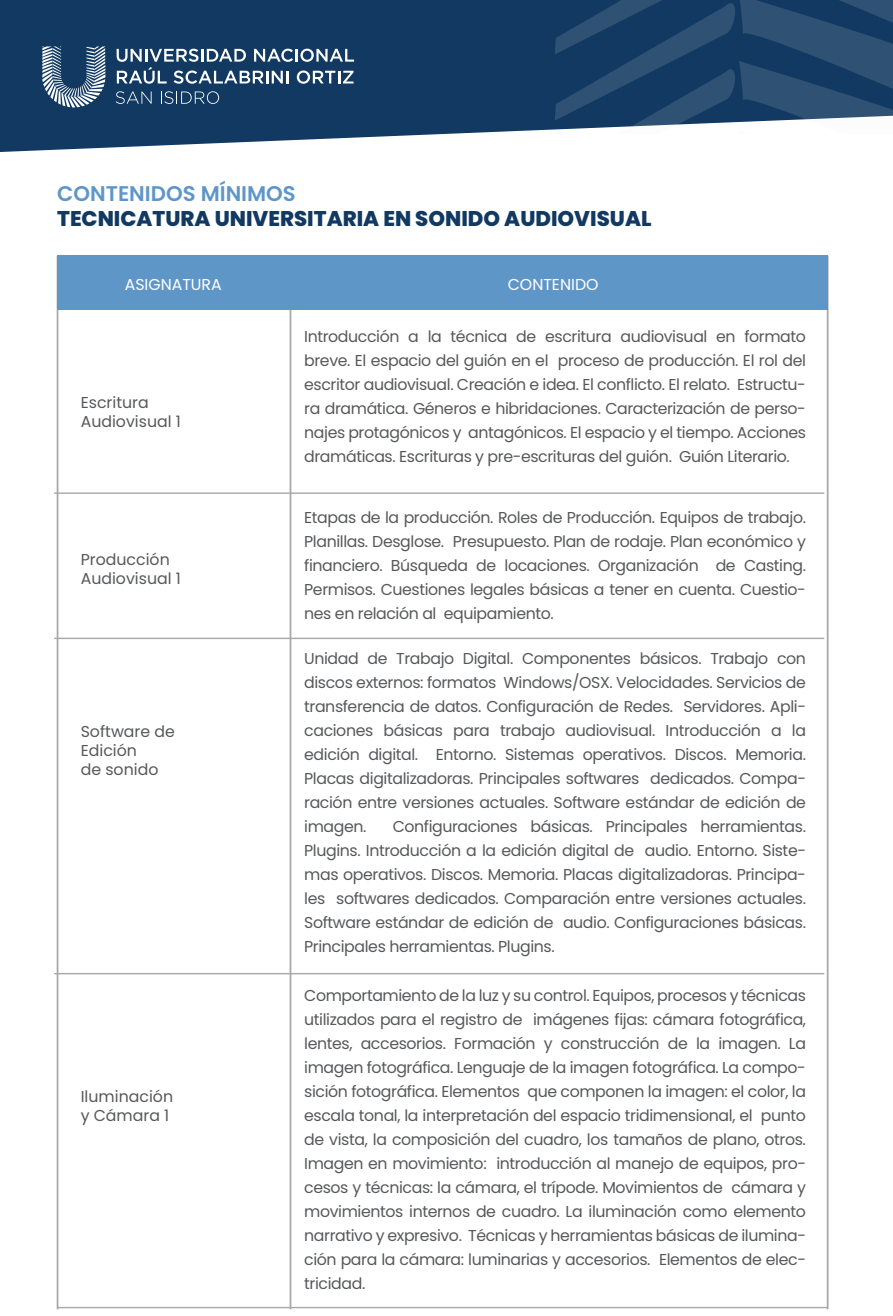
<style>
.page{position:relative;width:893px;height:1316px;background:#fff}
.page>*{position:absolute;margin:0;border:0;box-sizing:border-box;transform-origin:0 0}
.t1{font:800 21.3px "Poppins";color:#113961}
.t2{font:600 21.3px "Poppins";color:#5f96c8}
.t3{font:15.75px/24px "Poppins";letter-spacing:-.025em;color:#57585a;text-align:justify}
.t4{font:15.75px/18.9px "Poppins";color:#57585a}
.t5{font:15.75px "Poppins";color:#fff}
</style>
<div class="page">
<svg style="left:0;top:0;width:555px;height:152px;background:#264a6e"></svg>
<svg style="left:555px;top:0;width:338px;height:130px;background:#2a4e71"></svg>
<hr style="left:290px;top:256px;width:1px;height:1053px;background:#a8a9ad">
<hr style="left:57px;top:256px;width:1px;height:1053px;background:#a8a9ad">
<hr style="left:827px;top:256px;width:1px;height:1053px;background:#a8a9ad">
<hr style="left:54px;top:492px;width:770px;height:2px;background:#a8a9ad">
<hr style="left:58px;top:1306px;width:770px;height:2px;background:#a8a9ad">
<div style="left:57px;top:256px;width:771px;height:54px;background:#5f96c8"></div>
<hr style="left:54px;top:637px;width:770px;height:2px;background:#a8a9ad">
<hr style="left:54px;top:972px;width:770px;height:2px;background:#a8a9ad">
<svg style="left:42px;top:46px;width:63px;height:62px;background:#597591"></svg>
<svg style="left:117px;top:49px;width:237px;height:35px"></svg>
<svg style="left:116px;top:91px;width:36px;height:13px"></svg>
<svg style="left:161px;top:91px;width:58px;height:13px"></svg>
<h1 class="t2" style="left:57px;top:181px;width:240px">CONTENIDOS MÍNIMOS</h1>
<h1 class="t1" style="left:57px;top:206px;width:596px">TECNICATURA UNIVERSITARIA EN SONIDO AUDIOVISUAL</h1>
<p class="t5" style="left:125px;top:275px;width:99px">ASIGNATURA</p>
<p class="t5" style="left:508px;top:275px;width:92px">CONTENIDO</p>
<p class="t3" style="left:304px;top:324px;width:503px">Introducción a la técnica de escritura audiovisual en formato breve. El espacio del guión en el proceso de producción. El rol del escritor audiovisual. Creación e idea. El conflicto. El relato. Estructu&shy;ra dramática. Géneros e hibridaciones. Caracterización de perso&shy;najes protagónicos y antagónicos. El espacio y el tiempo. Acciones dramáticas. Escrituras y pre-escrituras del guión. Guión Literario.</p>
<p class="t4" style="left:81px;top:393px;width:102px">Escritura<br>Audiovisual 1</p>
<p class="t4" style="left:81px;top:550px;width:102px">Producción<br>Audiovisual 1</p>
<p class="t4" style="left:81px;top:721px;width:96px">Software de<br>Edición<br>de sonido</p>
<p class="t4" style="left:81px;top:1087px;width:94px">Iluminación y Cámara 1</p>
<p class="t3" style="left:304px;top:505px;width:503px">Etapas de la producción. Roles de Producción. Equipos de trabajo.<br>Planillas. Desglose. Presupuesto. Plan de rodaje. Plan económico y financiero. Búsqueda de locaciones. Organización de Casting.<br>Permisos. Cuestiones legales básicas a tener en cuenta. Cuestio&shy;nes en relación al equipamiento.</p>
<p class="t3" style="left:304px;top:646px;width:503px">Unidad de Trabajo Digital. Componentes básicos. Trabajo con discos externos: formatos Windows/OSX. Velocidades. Servicios de transferencia de datos. Configuración de Redes. Servidores. Apli&shy;caciones básicas para trabajo audiovisual. Introducción a la edición digital. Entorno. Sistemas operativos. Discos. Memoria.<br>Placas digitalizadoras. Principales softwares dedicados. Compa&shy;ración entre versiones actuales. Software estándar de edición de imagen.</p>
<p class="t3" style="left:304px;top:814px;width:503px;text-indent:89px">Configuraciones básicas. Principales herramientas.<br>Plugins. Introducción a la edición digital de audio. Entorno. Siste&shy;mas operativos. Discos. Memoria. Placas digitalizadoras. Principa&shy;les softwares dedicados. Comparación entre versiones actuales.<br>Software estándar de edición de audio. Configuraciones básicas.<br>Principales herramientas. Plugins.</p>
<p class="t3" style="left:304px;top:983px;width:503px">Comportamiento de la luz y su control. Equipos, procesos y técnicas utilizados para el registro de imágenes fijas: cámara fotográfica, lentes, accesorios. Formación y construcción de la imagen. La imagen fotográfica. Lenguaje de la imagen fotográfica. La compo&shy;sición fotográfica. Elementos que componen la imagen: el color, la escala tonal, la interpretación del espacio tridimensional, el punto de vista, la composición del cuadro, los tamaños de plano, otros.<br>Imagen en movimiento: introducción al manejo de equipos, pro&shy;cesos y técnicas: la cámara, el trípode. Movimientos de cámara y movimientos internos de cuadro. La iluminación como elemento narrativo y expresivo. Técnicas y herramientas básicas de ilumina&shy;ción para la cámara: luminarias y accesorios. Elementos de elec&shy;tricidad.</p>
</div>
